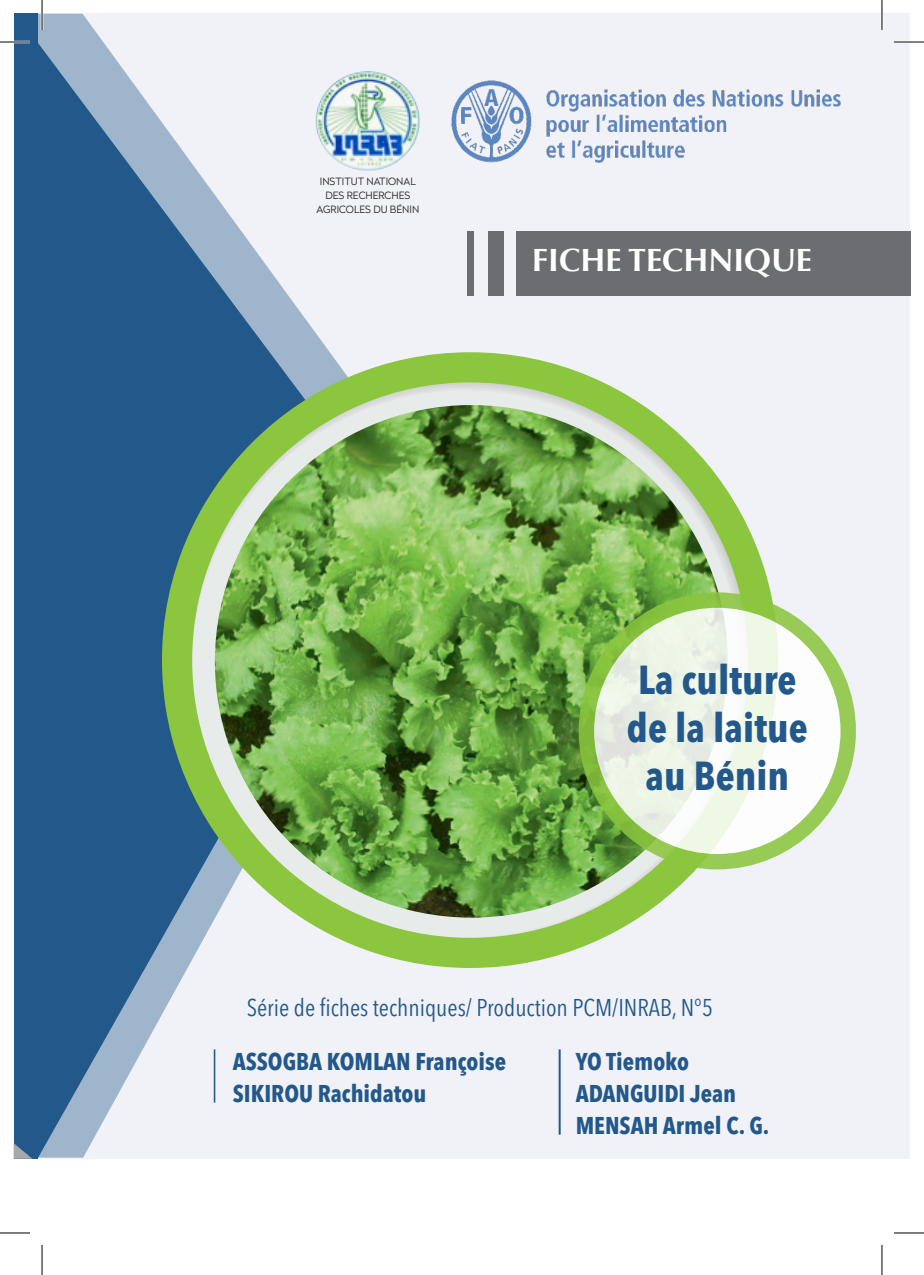
<style>
.page{position:relative;width:924px;height:1275px;background:#fff}
.page>*{position:absolute;margin:0;border:0;box-sizing:border-box;transform-origin:0 0}
.t1{font:700 condensed 40.2px/48.2px "Avenir Next LT Pro";color:#23588a;text-align:center}
.t2{font:700 32px "Optima";color:#fff}
.t3{font:700 condensed 24px/32px "Avenir Next LT Pro";color:#23588a}
.t4{font:condensed 24px "Avenir Next LT Pro";color:#23588a}
.t5{font:300 10px/14px "Radikal";color:#231f20;text-align:center}
</style>
<div class="page">
<div style="left:37px;top:14px;width:872px;height:1144px;background:#f1f2f7"></div>
<div style="left:14px;top:14px;width:23px;height:1144px;background:#23588a"></div>
<svg style="left:37px;top:42px;width:357px;height:1116px"></svg>
<svg style="left:14px;top:1143px;width:18px;height:15px"></svg>
<div style="left:192px;top:390px;width:547px;height:547px;background:#e7ebe9;border-radius:50%"></div>
<img style="left:215px;top:405px;width:512px;height:512px;border-radius:256px">
<div style="left:162px;top:352px;width:615px;height:616px;border:30px solid #8bc63e;border-radius:50%"></div>
<svg style="left:586px;top:600px;width:261px;height:261px"></svg>
<div style="left:578px;top:592px;width:277px;height:277px;border:15px solid #8bc63e;border-radius:50%"></div>
<div style="left:516px;top:231px;width:393px;height:64px;background:#6c6d70"></div>
<div style="left:466px;top:231px;width:7px;height:64px;background:#6c6d70"></div>
<div style="left:488px;top:231px;width:16px;height:64px;background:#6c6d70"></div>
<img style="left:315px;top:71px;width:105px;height:100px">
<img style="left:451px;top:80px;width:390px;height:83px">
<hr style="left:214px;top:1049px;width:1px;height:53px;background:#23588a">
<hr style="left:558px;top:1049px;width:2px;height:85px;background:#23588a">
<hr style="left:0;top:41px;width:30px;height:2px;background:#fff">
<hr style="left:893px;top:41px;width:30px;height:2px;background:#fff">
<hr style="left:41px;top:0;width:2px;height:30px;background:#fff">
<hr style="left:880px;top:0;width:2px;height:30px;background:#fff">
<hr style="left:0;top:42px;width:30px;height:1px;background:#000">
<hr style="left:893px;top:42px;width:30px;height:1px;background:#000">
<hr style="left:0;top:1232px;width:30px;height:1px;background:#000">
<hr style="left:893px;top:1232px;width:30px;height:1px;background:#000">
<hr style="left:42px;top:0;width:1px;height:30px;background:#000">
<hr style="left:42px;top:1245px;width:1px;height:30px;background:#000">
<hr style="left:881px;top:0;width:1px;height:30px;background:#000">
<hr style="left:881px;top:1245px;width:1px;height:30px;background:#000">
<p class="t5" style="left:316px;top:174px;width:104px">INSTITUT NATIONAL<br>DES RECHERCHES<br>AGRICOLES DU BÉNIN</p>
<h2 class="t2" style="left:532px;top:241px;width:281px">FICHE TECHNIQUE</h2>
<h1 class="t1" style="left:626px;top:655px;width:182px">La culture de la laitue au Bénin</h1>
<p class="t4" style="left:246px;top:993px;width:468px">Série de fiches techniques/ Production PCM/INRAB, N°5</p>
<p class="t3" style="left:232px;top:1045px;width:275px">ASSOGBA KOMLAN Françoise<br>SIKIROU Rachidatou</p>
<p class="t3" style="left:575px;top:1045px;width:195px">YO Tiemoko<br>ADANGUIDI Jean<br>MENSAH Armel C. G.</p>
</div>
